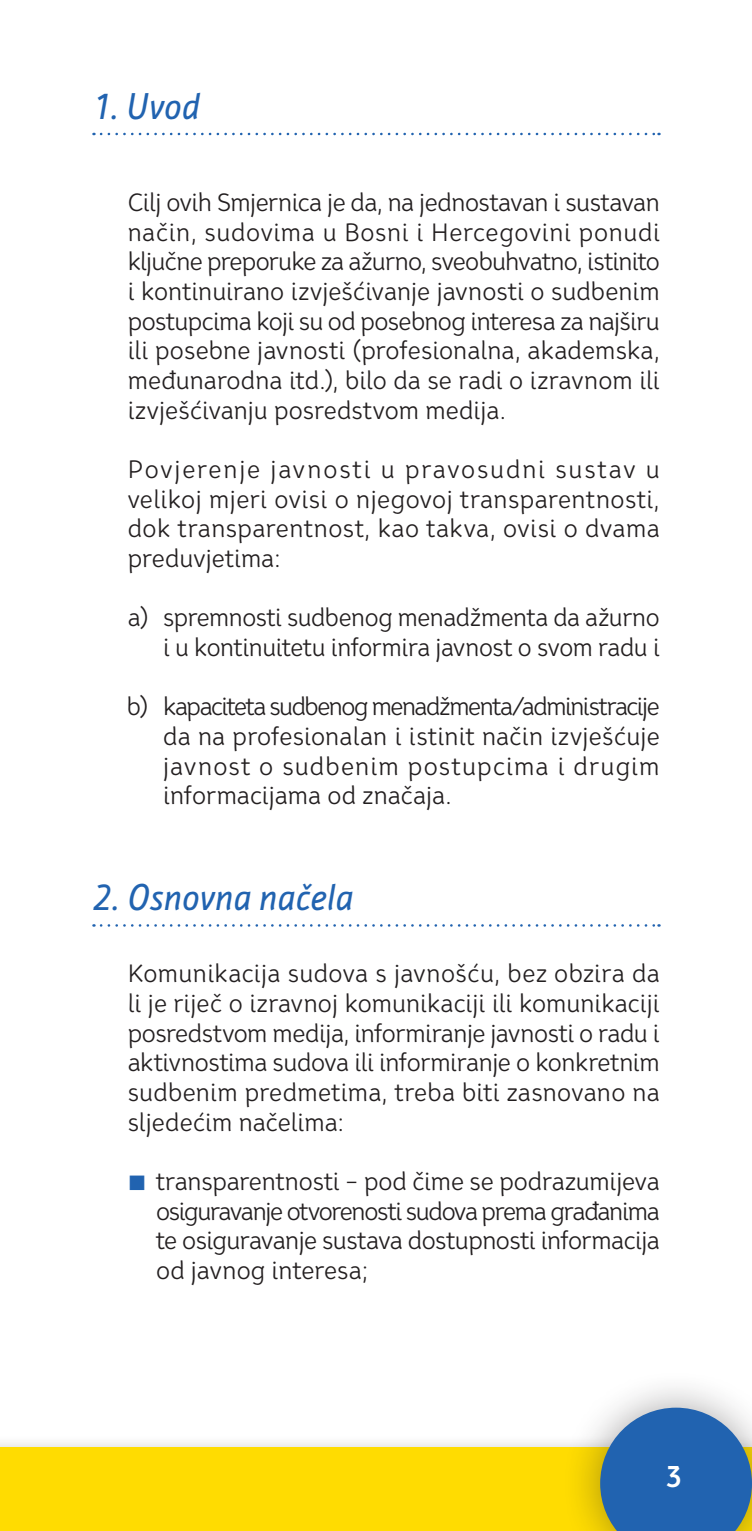
<style>
.page{position:relative;width:752px;height:1531px;background:#fff}
.page>*{position:absolute;margin:0;border:0;box-sizing:border-box;transform-origin:0 0}
.t1{font:italic 35px "Influ BG";letter-spacing:-.005em;color:#2163b0}
.t2{font:700 30px "Nioki BG";color:#fff}
.t3{font:25px/29.8px "Nioki BG";color:#231f20;text-align:justify}
</style>
<div class="page">
<div style="left:0;top:1433px;width:751px;height:98px;background:#231f20;opacity:.2"></div>
<div style="left:0;top:1447px;width:751px;height:84px;background:#ffdc01"></div>
<div style="left:560px;top:1368px;width:191px;height:163px;background:#231f20;opacity:.4"></div>
<svg style="left:600px;top:1407px;width:151px;height:124px"></svg>
<svg style="left:101px;top:133px;width:558px;height:2px"></svg>
<svg style="left:101px;top:924px;width:558px;height:3px"></svg>
<h1 class="t1" style="left:92px;top:84px;width:109px">1. Uvod</h1>
<p class="t3" style="left:128px;top:187px;width:533px">Cilj ovih Smjernica je da, na jednostavan i sustavan način, sudovima u Bosni i Hercegovini ponudi ključne preporuke za ažurno, sveobuhvatno, istinito i kontinuirano izvješćivanje javnosti o sudbenim postupcima koji su od posebnog interesa za najširu ili posebne javnosti (profesionalna, akademska, međunarodna itd.), bilo da se radi o izravnom ili izvješćivanju posredstvom medija.</p>
<p class="t3" style="left:128px;top:454px;width:533px">Povjerenje javnosti u pravosudni sustav u velikoj mjeri ovisi o njegovoj transparentnosti, dok transparentnost, kao takva, ovisi o dvama preduvjetima:</p>
<p class="t3" style="left:128px;top:603px;width:533px;text-align:right">a) spremnosti sudbenog menadžmenta da ažurno i u kontinuitetu informira javnost o svom radu i</p>
<p class="t3" style="left:163px;top:692px;width:498px;text-indent:-36px">b) kapaciteta sudbenog menadžmenta/administracije da na profesionalan i istinit način izvješćuje javnost o sudbenim postupcima i drugim informacijama od značaja.</p>
<h1 class="t1" style="left:92px;top:875px;width:263px">2. Osnovna načela</h1>
<p class="t3" style="left:128px;top:959px;width:533px">Komunikacija sudova s javnošću, bez obzira da li je riječ o izravnoj komunikaciji ili komunikaciji posredstvom medija, informiranje javnosti o radu i aktivnostima sudova ili informiranje o konkretnim sudbenim predmetima, treba biti zasnovano na sljedećim načelima:</p>
<p class="t3" style="left:156px;top:1166px;width:505px">transparentnosti – pod čime se podrazumijeva osiguravanje otvorenosti sudova prema građanima te osiguravanje sustava dostupnosti informacija od javnog interesa;</p>
<p class="t2" style="left:665px;top:1458px;width:18px">3</p>
</div>
